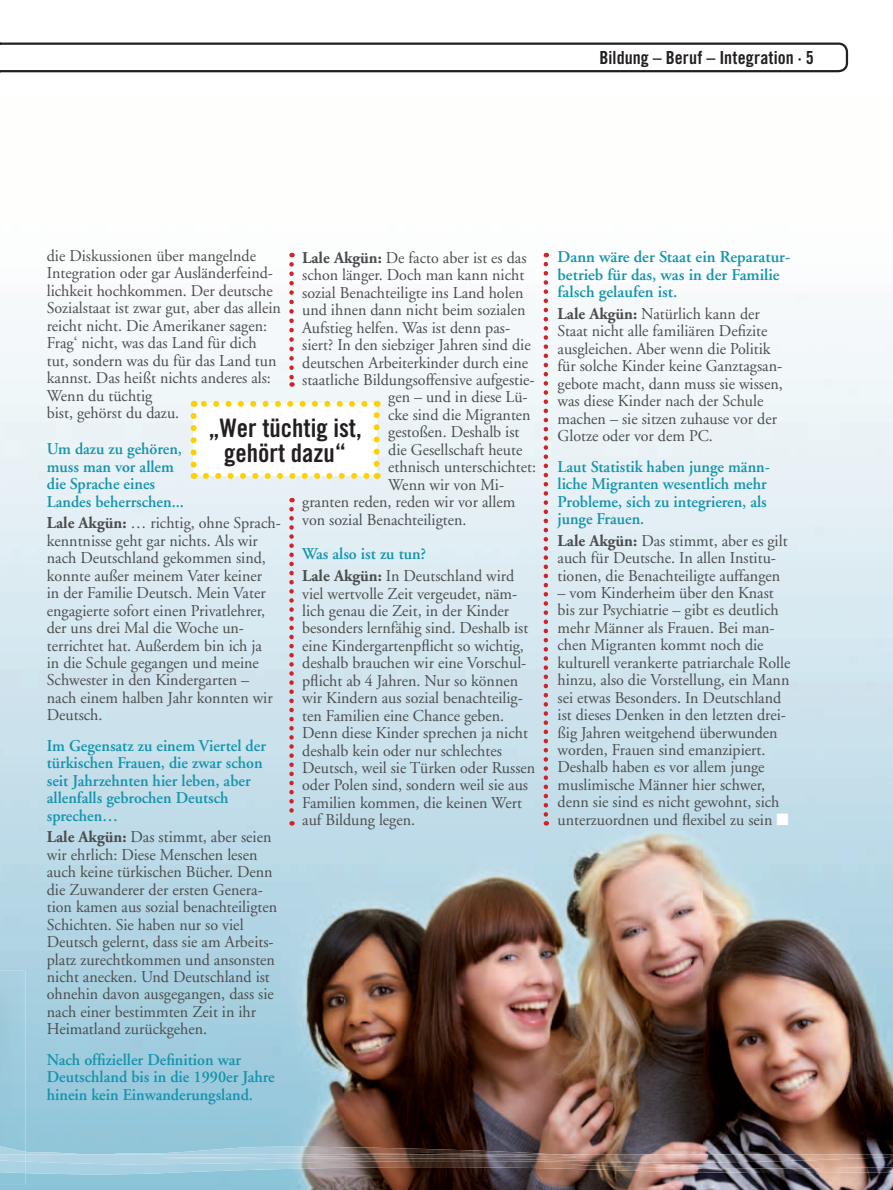
<style>
.page{position:relative;width:893px;height:1190px;background:#fff}
.page>*{position:absolute;margin:0;border:0;box-sizing:border-box;transform-origin:0 0}
.t1{font:25.5px/25.5px "Trade Gothic Bold Cond Twenty";color:#231f20;text-align:center}
.t2{font:18px "Trade Gothic Bold Cond Twenty";letter-spacing:.005em;color:#231f20}
.t3{font:16.5px/17.4px "Adobe Garamond";color:#4b4c4d}
.t4{font:600 16.5px/17.4px "Adobe Garamond";color:#1494ad}
.s1{font-weight:700}
.s2{font-weight:600;color:#1494ad}
.s3{color:#fff}
</style>
<div class="page">
<svg style="left:0;top:43px;width:847px;height:29px"></svg>
<img style="left:0;top:252px;width:892px;height:938px">
<div style="left:193px;top:404px;width:183px;height:72px;background:#fff"></div>
<svg style="left:206px;top:473px;width:164px;height:6px"></svg>
<svg style="left:200px;top:401px;width:164px;height:6px"></svg>
<svg style="left:190px;top:416px;width:6px;height:63px"></svg>
<svg style="left:373px;top:401px;width:6px;height:63px"></svg>
<img style="left:0;top:971px;width:26px;height:213px">
<svg style="left:289px;top:509px;width:5px;height:316px;background:#d1a3ab"></svg>
<svg style="left:289px;top:264px;width:5px;height:123px"></svg>
<svg style="left:543px;top:264px;width:5px;height:561px;background:#daa7ae"></svg>
<img style="left:0;top:1143px;width:26px;height:30px">
<img style="left:26px;top:1146px;width:866px;height:28px">
<img style="left:26px;top:1154px;width:606px;height:10px">
<p class="t2" style="left:599px;top:47px;width:216px">Bildung – Beruf – Integration · 5</p>
<p class="t3" style="left:47px;top:247px;width:235px">die Diskussionen über mangelnde<br>Integration oder gar Ausländerfeind&shy;lichkeit hochkommen. Der deutsche<br>Sozialstaat ist zwar gut, aber das allein reicht nicht. Die Amerikaner sagen:<br>Frag‘ nicht, was das Land für dich tut, sondern was du für das Land tun kannst. Das heißt nichts anderes als:<br>Wenn du tüchtig<br>bist, gehörst du dazu.</p>
<p class="t4" style="left:47px;top:441px;width:138px">Um dazu zu gehören, muss man vor allem die Sprache eines<br>Landes beherrschen...</p>
<p class="t3" style="left:47px;top:515px;width:235px"><span class="s1">Lale Akgün:</span> … richtig, ohne Sprach&shy;kenntnisse geht gar nichts. Als wir nach Deutschland gekommen sind, konnte außer meinem Vater keiner<br>in der Familie Deutsch. Mein Vater engagierte sofort einen Privatlehrer, der uns drei Mal die Woche un&shy;terrichtet hat. Außerdem bin ich ja<br>in die Schule gegangen und meine<br>Schwester in den Kindergarten – nach einem halben Jahr konnten wir<br>Deutsch.</p>
<p class="t4" style="left:47px;top:737px;width:220px">Im Gegensatz zu einem Viertel der türkischen Frauen, die zwar schon seit Jahrzehnten hier leben, aber allenfalls gebrochen Deutsch sprechen…</p>
<p class="t3" style="left:47px;top:829px;width:232px"><span class="s1">Lale Akgün:</span> Das stimmt, aber seien wir ehrlich: Diese Menschen lesen auch keine türkischen Bücher. Denn die Zuwanderer der ersten Genera&shy;tion kamen aus sozial benachteiligten Schichten. Sie haben nur so viel Deutsch gelernt, dass sie am Arbeits&shy;platz zurechtkommen und ansonsten nicht anecken. Und Deutschland ist ohnehin davon ausgegangen, dass sie nach einer bestimmten Zeit in ihr Heimatland zurückgehen.</p>
<p class="t4" style="left:47px;top:1051px;width:229px">Nach offizieller Definition war<br>Deutschland bis in die 1990er Jahre hinein kein Einwanderungsland.</p>
<p class="t3" style="left:302px;top:249px;width:226px"><span class="s1">Lale Akgün:</span> De facto aber ist es das</p>
<p class="t3" style="left:302px;top:267px;width:223px">schon länger. Doch man kann nicht</p>
<p class="t3" style="left:302px;top:284px;width:223px">sozial Benachteiligte ins Land holen</p>
<p class="t3" style="left:302px;top:302px;width:225px">und ihnen dann nicht beim sozialen</p>
<p class="t3" style="left:302px;top:319px;width:209px">Aufstieg helfen. Was ist denn pas-</p>
<p class="t3" style="left:302px;top:337px;width:230px">siert? In den siebziger Jahren sind die</p>
<p class="t3" style="left:302px;top:354px;width:227px">deutschen Arbeiterkinder durch eine</p>
<p class="t3" style="left:302px;top:371px;width:234px">staatliche Bildungsoffensive aufgestie-</p>
<p class="t3" style="left:388px;top:389px;width:141px">gen – und in diese Lü-</p>
<p class="t3" style="left:388px;top:406px;width:144px">cke sind die Migranten</p>
<p class="t3" style="left:388px;top:424px;width:133px">gestoßen. Deshalb ist</p>
<p class="t3" style="left:388px;top:441px;width:136px">die Gesellschaft heute</p>
<p class="t3" style="left:388px;top:459px;width:149px">ethnisch unterschichtet:</p>
<p class="t3" style="left:388px;top:476px;width:117px">Wenn wir von Mi-</p>
<p class="t3" style="left:302px;top:493px;width:214px">granten reden, reden wir vor allem</p>
<p class="t3" style="left:302px;top:511px;width:166px">von sozial Benachteiligten.</p>
<p class="t3" style="left:302px;top:544px;width:213px;line-height:21.8px"><span class="s2">Was also ist zu tun?<br></span><span class="s1">Lale Akgün:</span> In Deutschland wird</p>
<p class="t3" style="left:302px;top:585px;width:234px">viel wertvolle Zeit vergeudet, näm&shy;lich genau die Zeit, in der Kinder besonders lernfähig sind. Deshalb ist eine Kindergartenpflicht so wichtig, deshalb brauchen wir eine Vorschul&shy;pflicht ab 4 Jahren. Nur so können wir Kindern aus sozial benachteilig&shy;ten Familien eine Chance geben.<br>Denn diese Kinder sprechen ja nicht deshalb kein oder nur schlechtes Deutsch, weil sie Türken oder Russen oder Polen sind, sondern weil sie aus Familien kommen, die keinen Wert auf Bildung legen.</p>
<h1 class="t1" style="left:208px;top:415px;width:154px">„Wer tüchtig ist, gehört dazu“</h1>
<p class="t4" style="left:557px;top:249px;width:234px">Dann wäre der Staat ein Reparatur&shy;betrieb für das, was in der Familie falsch gelaufen ist.</p>
<p class="t3" style="left:557px;top:305px;width:227px"><span class="s1">Lale Akgün:</span> Natürlich kann der Staat nicht alle familiären Defizite ausgleichen. Aber wenn die Politik für solche Kinder keine Ganztagsan&shy;gebote macht, dann muss sie wissen, was diese Kinder nach der Schule machen – sie sitzen zuhause vor der Glotze oder vor dem PC.</p>
<p class="t4" style="left:557px;top:458px;width:214px">Laut Statistik haben junge männ&shy;liche Migranten wesentlich mehr<br>Probleme, sich zu integrieren, als junge Frauen.</p>
<p class="t3" style="left:557px;top:532px;width:231px"><span class="s1">Lale Akgün:</span> Das stimmt, aber es gilt auch für Deutsche. In allen Institu&shy;tionen, die Benachteiligte auffangen</p>
<p class="t3" style="left:557px;top:584px;width:234px">– vom Kinderheim über den Knast bis zur Psychiatrie – gibt es deutlich mehr Männer als Frauen. Bei man&shy;chen Migranten kommt noch die kulturell verankerte patriarchale Rolle hinzu, also die Vorstellung, ein Mann sei etwas Besonders. In Deutschland ist dieses Denken in den letzten drei&shy;ßig Jahren weitgehend überwunden worden, Frauen sind emanzipiert.<br>Deshalb haben es vor allem junge muslimische Männer hier schwer, denn sie sind es nicht gewohnt, sich unterzuordnen und flexibel zu sein <span class="s3">■</span></p>
</div>
